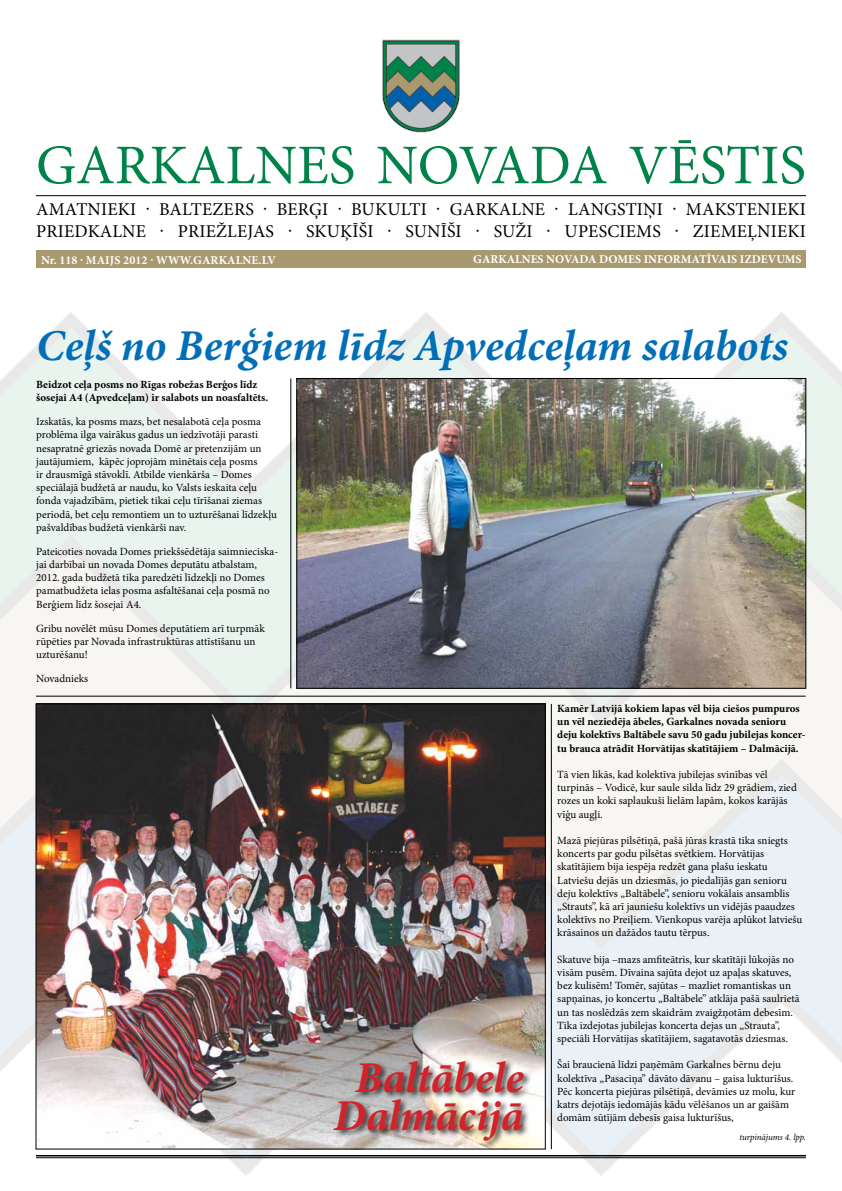
<style>
.page{position:relative;width:842px;height:1191px;background:#fff}
.page>*{position:absolute;margin:0;border:0;box-sizing:border-box;transform-origin:0 0}
.t1{font:56px "Minion Pro";color:#008348}
.t2{font:italic 700 44px "Minion Pro";color:#006fb8}
.t3{font:italic 700 44px/38px "Minion Pro";letter-spacing:-.005em;color:#d2232a;text-align:center}
.t4{font:18px "Minion Pro";letter-spacing:.01em;color:#000}
.t5{font:700 12px "Minion Pro";color:#fff}
.t6{font:11px/13.2px "Minion Pro";color:#000}
.t7{font:700 11px/13.2px "Minion Pro";color:#000}
.t8{font:italic 9px "Minion Pro";letter-spacing:-.01em;color:#000}
</style>
<div class="page">
<hr style="left:36px;top:195px;width:770px;height:1px;background:#000">
<img style="left:382px;top:40px;width:78px;height:93px">
<div style="left:36px;top:250px;width:770px;height:18px;background:#a8996e"></div>
<img style="left:0;top:312px;width:842px;height:864px">
<img style="left:299px;top:380px;width:505px;height:306px">
<div style="left:297px;top:378px;width:509px;height:310px;border:1px solid #000"></div>
<hr style="left:291px;top:378px;width:1px;height:310px;background:#000">
<hr style="left:36px;top:695px;width:770px;height:1px;background:#000">
<hr style="left:551px;top:704px;width:1px;height:445px;background:#000">
<img style="left:38px;top:706px;width:505px;height:441px">
<div style="left:332px;top:1058px;width:200px;height:91px;background:#000;opacity:.75"></div>
<h1 class="t1" style="left:36px;top:128px;width:771px">GARKALNES NOVADA VĒSTIS</h1>
<h3 class="t4" style="left:36px;top:197px;width:40px">amatnieki</h3>
<h3 class="t4" style="left:146px;top:197px;width:36px">· balte</h3>
<h3 class="t4" style="left:213px;top:197px;width:22px">zers</h3>
<h3 class="t4" style="left:263px;top:197px;width:147px">· berģi · bukulti</h3>
<h3 class="t4" style="left:436px;top:197px;width:27px">· garkalne</h3>
<h3 class="t4" style="left:554px;top:197px;width:25px">· langsti</h3>
<h3 class="t4" style="left:643px;top:197px;width:71px">ņi · makstenieki</h3>
<h3 class="t4" style="left:36px;top:219px;width:23px">priedkalne</h3>
<h3 class="t4" style="left:160px;top:219px;width:105px">· priežlejas</h3>
<h3 class="t4" style="left:288px;top:219px;width:480px">· skuķīši · sunīši · suži · upesciems · ziemeļnieki</h3>
<p class="t5" style="left:41px;top:251px;width:237px">Nr. 118 · MAIJS 2012 · www.garkalne.lv</p>
<p class="t5" style="left:473px;top:251px;width:330px">GARKALNES NOVADA DOMES INFORMATĪVAIS IZDEVUMS</p>
<h2 class="t2" style="left:36px;top:315px;width:753px">Ceļš no Berģiem līdz Apvedceļam salabots</h2>
<p class="t7" style="left:36px;top:378px;width:234px">Beidzot ceļa posms no Rīgas robežas Berģos līdz šosejai A4 (Apvedceļam) ir salabots un noasfaltēts.</p>
<p class="t6" style="left:36px;top:415px;width:242px">Izskatās, ka posms mazs, bet nesalabotā ceļa posma problēma ilga vairākus gadus un iedzīvotāji parasti nesapratnē griezās novada Domē ar pretenzijām un jautājumiem, kāpēc joprojām minētais ceļa posms<br>ir drausmīgā stāvoklī. Atbilde vienkārša – Domes speciālajā budžetā ar naudu, ko Valsts ieskaita ceļu fonda vajadzībām, pietiek tikai ceļu tīrīšanai ziemas periodā, bet ceļu remontiem un to uzturēšanai līdzekļu pašvaldības budžetā vienkārši nav.</p>
<p class="t6" style="left:36px;top:545px;width:244px">Pateicoties novada Domes priekšsēdētāja saimnieciska&shy;jai darbībai un novada Domes deputātu atbalstam, 2012. gada budžetā tika paredzēti līdzekļi no Domes pamatbudžeta ielas posma asfaltēšanai ceļa posmā no Berģiem līdz šosejai A4.</p>
<p class="t6" style="left:36px;top:621px;width:230px">Gribu novēlēt mūsu Domes deputātiem arī turpmāk rūpēties par Novada infrastruktūras attīstīšanu un uzturēšanu!</p>
<p class="t6" style="left:36px;top:672px;width:54px">Novadnieks</p>
<h2 class="t3" style="left:334px;top:1058px;width:192px">Baltābele<br>Dalmācijā</h2>
<p class="t7" style="left:557px;top:701px;width:250px">Kamēr Latvijā kokiem lapas vēl bija ciešos pumpuros un vēl neziedēja ābeles, Garkalnes novada senioru deju kolektīvs Baltābele savu 50 gadu jubilejas koncer&shy;tu brauca atrādīt Horvātijas skatītājiem – Dalmācijā.</p>
<p class="t6" style="left:557px;top:768px;width:241px">Tā vien likās, kad kolektīva jubilejas svinības vēl turpinās – Vodicē, kur saule silda līdz 29 grādiem, zied rozes un koki saplaukuši lielām lapām, kokos karājās vīģu augļi.</p>
<p class="t6" style="left:557px;top:834px;width:247px">Mazā piejūras pilsētiņā, pašā jūras krastā tika sniegts koncerts par godu pilsētas svētkiem. Horvātijas skatītājiem bija iespēja redzēt gana plašu ieskatu Latviešu dejās un dziesmās, jo piedalījās gan senioru deju kolektīvs „Baltābele”, senioru vokālais ansamblis „Strauts”, kā arī jauniešu kolektīvs un vidējās paaudzes kolektīvs no Preiļiem. Vienkopus varēja aplūkot latviešu krāsainos un dažādos tautu tērpus.</p>
<p class="t6" style="left:557px;top:952px;width:244px">Skatuve bija –mazs amfiteātris, kur skatītāji lūkojās no visām pusēm. Dīvaina sajūta dejot uz apaļas skatuves, bez kulisēm! Tomēr, sajūtas – mazliet romantiskas un sapņainas, jo koncertu „Baltābele” atklāja pašā saulrietā un tas noslēdzās zem skaidrām zvaigžņotām debesīm.<br>Tika izdejotas jubilejas koncerta dejas un „Strauta”, speciāli Horvātijas skatītājiem, sagatavotās dziesmas.</p>
<p class="t6" style="left:557px;top:1058px;width:240px">Šai braucienā līdzi paņēmām Garkalnes bērnu deju kolektīva „Pasaciņa” dāvāto dāvanu – gaisa lukturīšus.<br>Pēc koncerta piejūras pilsētiņā, devāmies uz molu, kur katrs dejotājs iedomājās kādu vēlēšanos un ar gaišām domām sūtījām debesīs gaisa lukturīšus,</p>
<p class="t8" style="left:739px;top:1130px;width:68px">turpinājums 4. lpp.</p>
</div>
